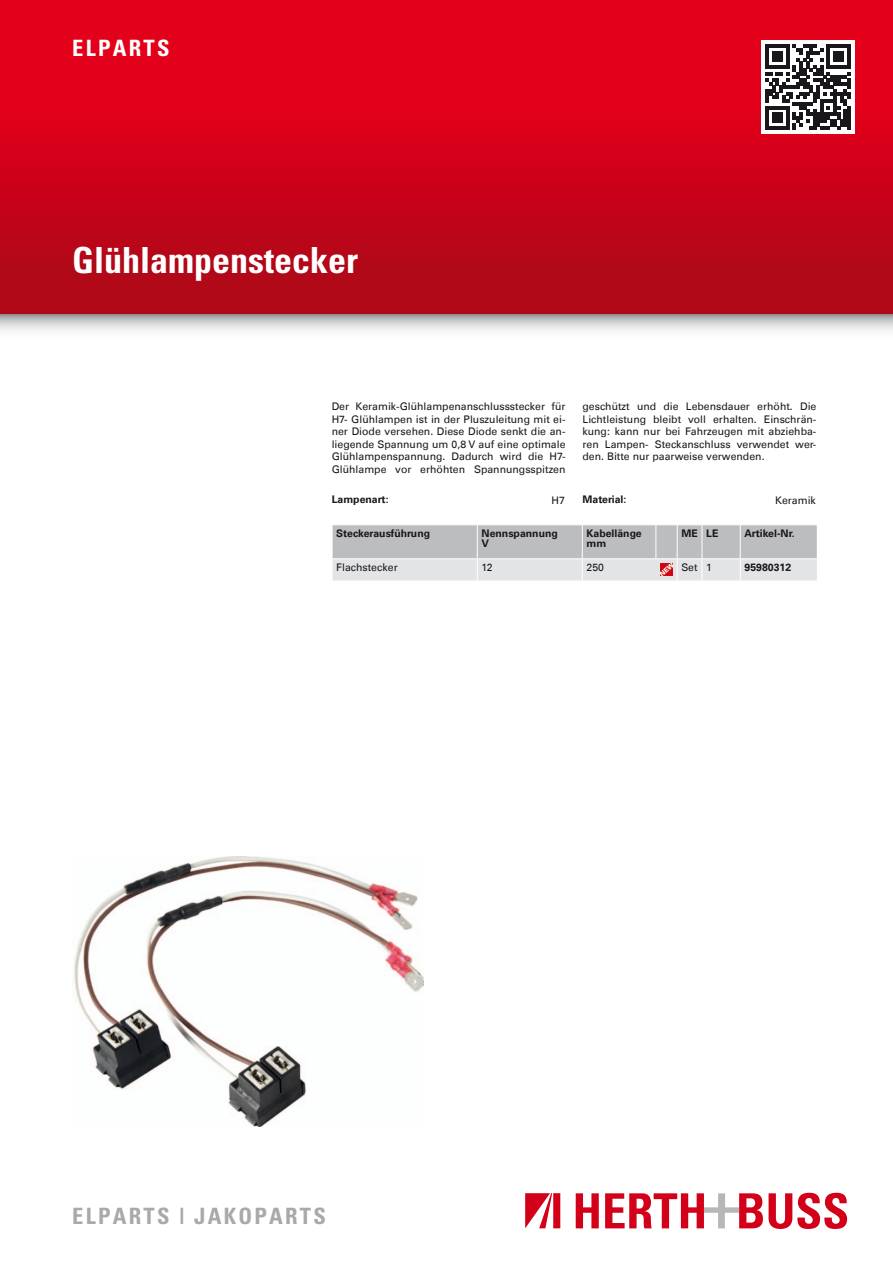
<style>
.page{position:relative;width:893px;height:1263px;background:#fff}
.page>*{position:absolute;margin:0;border:0;box-sizing:border-box;transform-origin:0 0}
.t1{font:700 condensed 36px "Univers";color:#fff}
.t2{font:700 condensed 22.5px "Univers";letter-spacing:.1em;color:#a7a9ab}
.t3{font:700 condensed 22.5px "Univers";letter-spacing:.1em;color:#fff}
.t4{font:10.5px/12.6px "Univers Com 55 Roman";color:#1a171c;text-align:justify}
.t5{font:700 10.5px/10.5px "Univers Com 65";color:#1a171c}
</style>
<div class="page">
<img style="left:0;top:0;width:893px;height:331px">
<img style="left:73px;top:856px;width:350px;height:271px">
<div style="left:761px;top:40px;width:94px;height:94px;background:#fff"></div>
<svg style="left:576px;top:1193px;width:23px;height:35px"></svg>
<svg style="left:605px;top:1193px;width:242px;height:36px"></svg>
<svg style="left:525px;top:1193px;width:35px;height:35px"></svg>
<svg style="left:332px;top:525px;width:485px;height:55px"></svg>
<svg style="left:765px;top:45px;width:85px;height:85px"></svg>
<h2 class="t3" style="left:72px;top:34px;width:99px">ELPARTS</h2>
<h1 class="t1" style="left:72px;top:238px;width:287px">GLÜHLAMPENSTECKER</h1>
<p class="t4" style="left:332px;top:400px;width:235px">Der Keramik-Glühlampenanschlussstecker für H7- Glühlampen ist in der Pluszuleitung mit ei&shy;ner Diode versehen. Diese Diode senkt die an&shy;liegende Spannung um 0,8 V auf eine optimale Glühlampenspannung. Dadurch wird die H7- Glühlampe vor erhöhten Spannungsspitzen</p>
<p class="t4" style="left:583px;top:400px;width:235px">geschützt und die Lebensdauer erhöht. Die Lichtleistung bleibt voll erhalten. Einschrän&shy;kung: kann nur bei Fahrzeugen mit abziehba&shy;ren Lampen- Steckanschluss verwendet wer&shy;den. Bitte nur paarweise verwenden.</p>
<p class="t5" style="left:332px;top:494px;width:58px">Lampenart:</p>
<p class="t4" style="left:552px;top:494px;width:15px">H7</p>
<p class="t5" style="left:583px;top:494px;width:45px">Material:</p>
<p class="t4" style="left:775px;top:494px;width:42px">Keramik</p>
<p class="t5" style="left:336px;top:528px;width:95px">Steckerausführung</p>
<p class="t5" style="left:482px;top:528px;width:78px">Nennspannung<br>V</p>
<p class="t5" style="left:586px;top:528px;width:57px">Kabellänge mm</p>
<p class="t5" style="left:681px;top:528px;width:38px">ME LE</p>
<p class="t5" style="left:744px;top:528px;width:52px">Artikel-Nr.</p>
<p class="t4" style="left:336px;top:561px;width:63px">Flachstecker</p>
<p class="t4" style="left:482px;top:561px;width:13px">12</p>
<p class="t4" style="left:586px;top:561px;width:19px">250</p>
<p class="t4" style="left:681px;top:561px;width:32px">Set 1</p>
<p class="t5" style="left:744px;top:562px;width:48px">95980312</p>
<h2 class="t2" style="left:72px;top:1202px;width:255px">ELPARTS | JAKOPARTS</h2>
</div>
